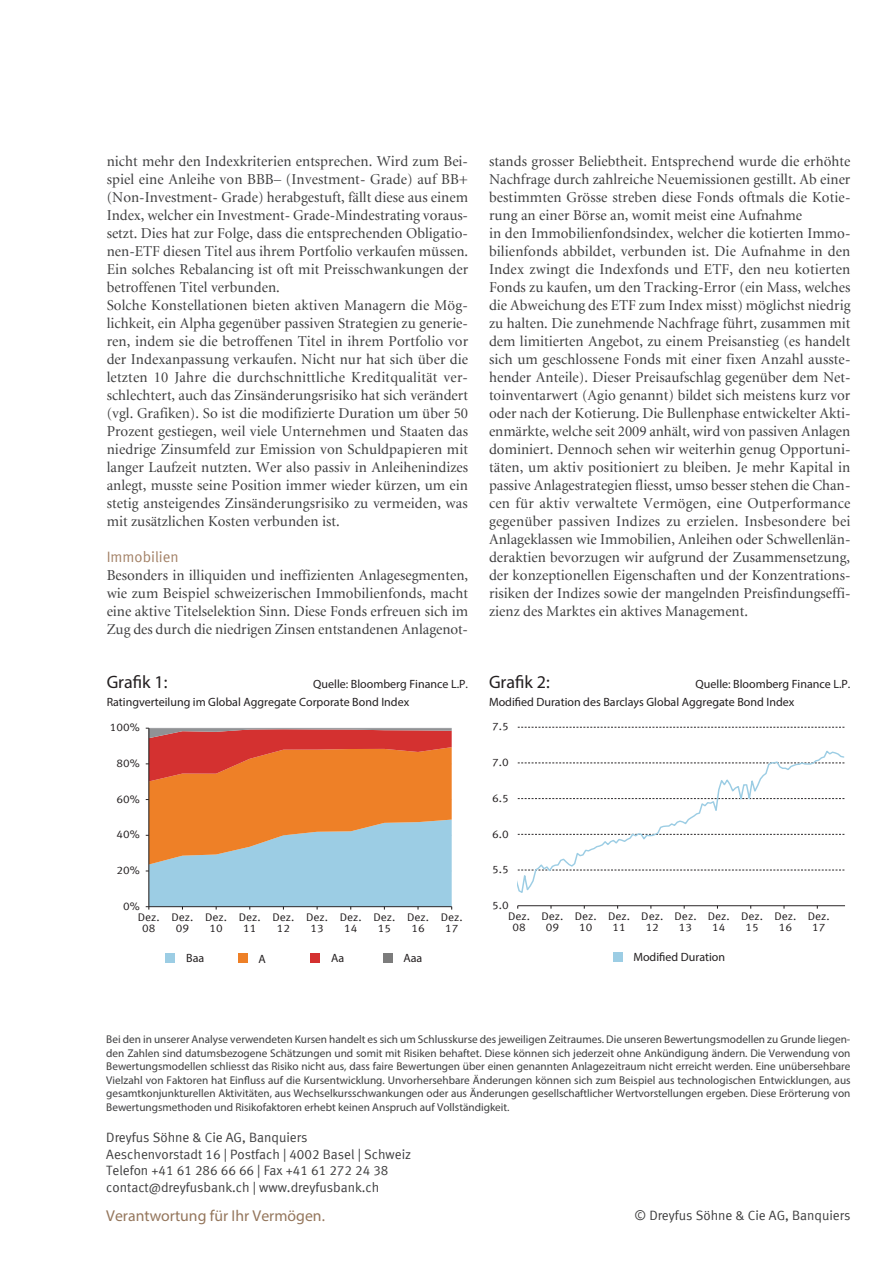
<style>
.page{position:relative;width:893px;height:1263px;background:#fff}
.page>*{position:absolute;margin:0;border:0;box-sizing:border-box;transform-origin:0 0}
.t1{font:18px "Myriad Pro";color:#231f20}
.t2{font:15.75px "Myriad Pro";color:#94765c}
.t3{font:15px/18px "Minion";color:#3e3e3f;text-align:justify}
.t4{font:15px "Meta LF";color:#a38166}
.t5{font:13.5px "Meta LF";color:#3e3e3f}
.t6{font:12px "Myriad Pro";color:#231f20}
.t7{font:11.25px/13.5px "Myriad Pro";color:#3e3e3f;text-align:justify}
.t8{font:10.95px/11.2px "Meta LF";color:#231f20;text-align:center;scale:1.08 1}
</style>
<div class="page">
<svg style="left:146px;top:728px;width:306px;height:181px;background:#c89374"></svg>
<div style="left:165px;top:953px;width:10px;height:10px;background:#9ccde4"></div>
<svg style="left:518px;top:727px;width:327px;height:1px"></svg>
<hr style="left:518px;top:905px;width:327px;height:1px;background:#231f20">
<svg style="left:518px;top:750px;width:327px;height:143px"></svg>
<div style="left:613px;top:952px;width:9px;height:10px;background:#9ccde4"></div>
<div style="left:238px;top:953px;width:10px;height:10px;background:#ee8027"></div>
<div style="left:310px;top:953px;width:10px;height:9px;background:#d43130"></div>
<div style="left:383px;top:953px;width:10px;height:10px;background:#7c7c7c"></div>
<p class="t3" style="left:107px;top:152px;width:363px">nicht mehr den Indexkriterien entsprechen. Wird zum Bei&shy;spiel eine Anleihe von BBB– (Investment- Grade) auf BB+ (Non-Investment- Grade) herabgestuft, fällt diese aus einem Index, welcher ein Investment- Grade-Mindestrating voraus&shy;setzt. Dies hat zur Folge, dass die entsprechenden Obligatio&shy;nen-ETF diesen Titel aus ihrem Portfolio verkaufen müssen.<br>Ein solches Rebalancing ist oft mit Preisschwankungen der betroffenen Titel verbunden.</p>
<p class="t3" style="left:107px;top:296px;width:363px">Solche Konstellationen bieten aktiven Managern die Mög&shy;lichkeit, ein Alpha gegenüber passiven Strategien zu generie&shy;ren, indem sie die betroffenen Titel in ihrem Portfolio vor der Indexanpassung verkaufen. Nicht nur hat sich über die letzten 10 Jahre die durchschnittliche Kreditqualität ver&shy;schlechtert, auch das Zinsänderungsrisiko hat sich verändert (vgl. Grafiken). So ist die modifizierte Duration um über 50<br>Prozent gestiegen, weil viele Unternehmen und Staaten das niedrige Zinsumfeld zur Emission von Schuldpapieren mit langer Laufzeit nutzten. Wer also passiv in Anleihenindizes anlegt, musste seine Position immer wieder kürzen, um ein stetig ansteigendes Zinsänderungsrisiko zu vermeiden, was mit zusätzlichen Kosten verbunden ist.</p>
<p class="t4" style="left:107px;top:548px;width:74px">Immobilien</p>
<p class="t3" style="left:107px;top:566px;width:363px">Besonders in illiquiden und ineffizienten Anlagesegmenten, wie zum Beispiel schweizerischen Immobilienfonds, macht eine aktive Titelselektion Sinn. Diese Fonds erfreuen sich im Zug des durch die niedrigen Zinsen entstandenen Anlagenot-</p>
<p class="t3" style="left:489px;top:152px;width:363px">stands grosser Beliebtheit. Entsprechend wurde die erhöhte Nachfrage durch zahlreiche Neuemissionen gestillt. Ab einer bestimmten Grösse streben diese Fonds oftmals die Kotie&shy;rung an einer Börse an, womit meist eine Aufnahme</p>
<p class="t3" style="left:489px;top:224px;width:363px">in den Immobilienfondsindex, welcher die kotierten Immo&shy;bilienfonds abbildet, verbunden ist. Die Aufnahme in den Index zwingt die Indexfonds und ETF, den neu kotierten Fonds zu kaufen, um den Tracking-Error (ein Mass, welches die Abweichung des ETF zum Index misst) möglichst niedrig zu halten. Die zunehmende Nachfrage führt, zusammen mit dem limitierten Angebot, zu einem Preisanstieg (es handelt sich um geschlossene Fonds mit einer fixen Anzahl ausste&shy;hender Anteile). Dieser Preisaufschlag gegenüber dem Net&shy;toinventarwert (Agio genannt) bildet sich meistens kurz vor oder nach der Kotierung. Die Bullenphase entwickelter Akti&shy;enmärkte, welche seit 2009 anhält, wird von passiven Anlagen dominiert. Dennoch sehen wir weiterhin genug Opportuni&shy;täten, um aktiv positioniert zu bleiben. Je mehr Kapital in passive Anlagestrategien fliesst, umso besser stehen die Chan&shy;cen für aktiv verwaltete Vermögen, eine Outperformance gegenüber passiven Indizes zu erzielen. Insbesondere bei Anlageklassen wie Immobilien, Anleihen oder Schwellenlän&shy;deraktien bevorzugen wir aufgrund der Zusammensetzung, der konzeptionellen Eigenschaften und der Konzentrations&shy;risiken der Indizes sowie der mangelnden Preisfindungseffi&shy;zienz des Marktes ein aktives Management.</p>
<p class="t1" style="left:107px;top:670px;width:62px">Grafik 1:</p>
<p class="t6" style="left:313px;top:676px;width:156px">Quelle: Bloomberg Finance L.P.</p>
<p class="t1" style="left:489px;top:670px;width:62px">Grafik 2:</p>
<p class="t6" style="left:696px;top:676px;width:156px">Quelle: Bloomberg Finance L.P.</p>
<p class="t6" style="left:107px;top:694px;width:304px">Ratingverteilung im Global Aggregate Corporate Bond Index</p>
<p class="t6" style="left:489px;top:694px;width:307px">Modified Duration des Barclays Global Aggregate Bond Index</p>
<p class="t8" style="left:110px;top:722px;width:29px">100%</p>
<p class="t8" style="left:492px;top:721px;width:17px">7.5</p>
<p class="t8" style="left:117px;top:757px;width:23px">80%</p>
<p class="t8" style="left:492px;top:756px;width:17px">7.0</p>
<p class="t8" style="left:117px;top:793px;width:23px">60%</p>
<p class="t8" style="left:492px;top:792px;width:17px">6.5</p>
<p class="t8" style="left:117px;top:829px;width:23px">40%</p>
<p class="t8" style="left:492px;top:828px;width:17px">6.0</p>
<p class="t8" style="left:117px;top:865px;width:23px">20%</p>
<p class="t8" style="left:492px;top:864px;width:17px">5.5</p>
<p class="t8" style="left:123px;top:900px;width:17px">0%</p>
<p class="t8" style="left:492px;top:899px;width:17px">5.0</p>
<p class="t8" style="left:138px;top:911px;width:22px">Dez.<br>08</p>
<p class="t8" style="left:172px;top:911px;width:22px">Dez.<br>09</p>
<p class="t8" style="left:205px;top:911px;width:22px">Dez.<br>10</p>
<p class="t8" style="left:239px;top:911px;width:22px">Dez.<br>11</p>
<p class="t8" style="left:272px;top:911px;width:22px">Dez.<br>12</p>
<p class="t8" style="left:306px;top:911px;width:22px">Dez.<br>13</p>
<p class="t8" style="left:340px;top:911px;width:22px">Dez.<br>14</p>
<p class="t8" style="left:373px;top:911px;width:22px">Dez.<br>15</p>
<p class="t8" style="left:407px;top:911px;width:22px">Dez.<br>16</p>
<p class="t8" style="left:441px;top:911px;width:22px">Dez.<br>17</p>
<p class="t8" style="left:508px;top:911px;width:22px">Dez.<br>08</p>
<p class="t8" style="left:541px;top:911px;width:22px">Dez.<br>09</p>
<p class="t8" style="left:575px;top:911px;width:22px">Dez.<br>10</p>
<p class="t8" style="left:608px;top:911px;width:22px">Dez.<br>11</p>
<p class="t8" style="left:641px;top:911px;width:22px">Dez.<br>12</p>
<p class="t8" style="left:675px;top:911px;width:22px">Dez.<br>13</p>
<p class="t8" style="left:708px;top:911px;width:22px">Dez.<br>14</p>
<p class="t8" style="left:741px;top:911px;width:22px">Dez.<br>15</p>
<p class="t8" style="left:774px;top:911px;width:22px">Dez.<br>16</p>
<p class="t8" style="left:808px;top:911px;width:22px">Dez.<br>17</p>
<p class="t6" style="left:186px;top:951px;width:20px">Baa</p>
<p class="t6" style="left:259px;top:951px;width:9px">A</p>
<p class="t6" style="left:331px;top:951px;width:15px">Aa</p>
<p class="t6" style="left:403px;top:951px;width:20px">Aaa</p>
<p class="t6" style="left:633px;top:950px;width:93px">Modified Duration</p>
<p class="t7" style="left:106px;top:1032px;width:746px">Bei den in unserer Analyse verwendeten Kursen handelt es sich um Schlusskurse des jeweiligen Zeitraumes. Die unseren Bewertungsmodellen zu Grunde liegen&shy;den Zahlen sind datumsbezogene Schätzungen und somit mit Risiken behaftet. Diese können sich jederzeit ohne Ankündigung ändern. Die Verwendung von Bewertungsmodellen schliesst das Risiko nicht aus, dass faire Bewertungen über einen genannten Anlagezeitraum nicht erreicht werden. Eine unübersehbare Vielzahl von Faktoren hat Einfluss auf die Kursentwicklung. Unvorhersehbare Änderungen können sich zum Beispiel aus technologischen Entwicklungen, aus gesamtkonjunkturellen Aktivitäten, aus Wechselkursschwankungen oder aus Änderungen gesellschaftlicher Wertvorstellungen ergeben. Diese Erörterung von Bewertungsmethoden und Risikofaktoren erhebt keinen Anspruch auf Vollständigkeit.</p>
<p class="t5" style="left:106px;top:1129px;width:203px">Dreyfus Söhne &amp; Cie AG, Banquiers</p>
<p class="t5" style="left:106px;top:1146px;width:306px">Aeschenvorstadt 16 | Postfach | 4002 Basel | Schweiz</p>
<p class="t5" style="left:106px;top:1163px;width:284px">Telefon +41 61 286 66 66 | Fax +41 61 272 24 38</p>
<p class="t5" style="left:106px;top:1180px;width:274px">contact@dreyfusbank.ch | www.dreyfusbank.ch</p>
<p class="t2" style="left:106px;top:1205px;width:220px">Verantwortung für Ihr Vermögen.</p>
<p class="t5" style="left:635px;top:1208px;width:217px">© Dreyfus Söhne &amp; Cie AG, Banquiers</p>
</div>
